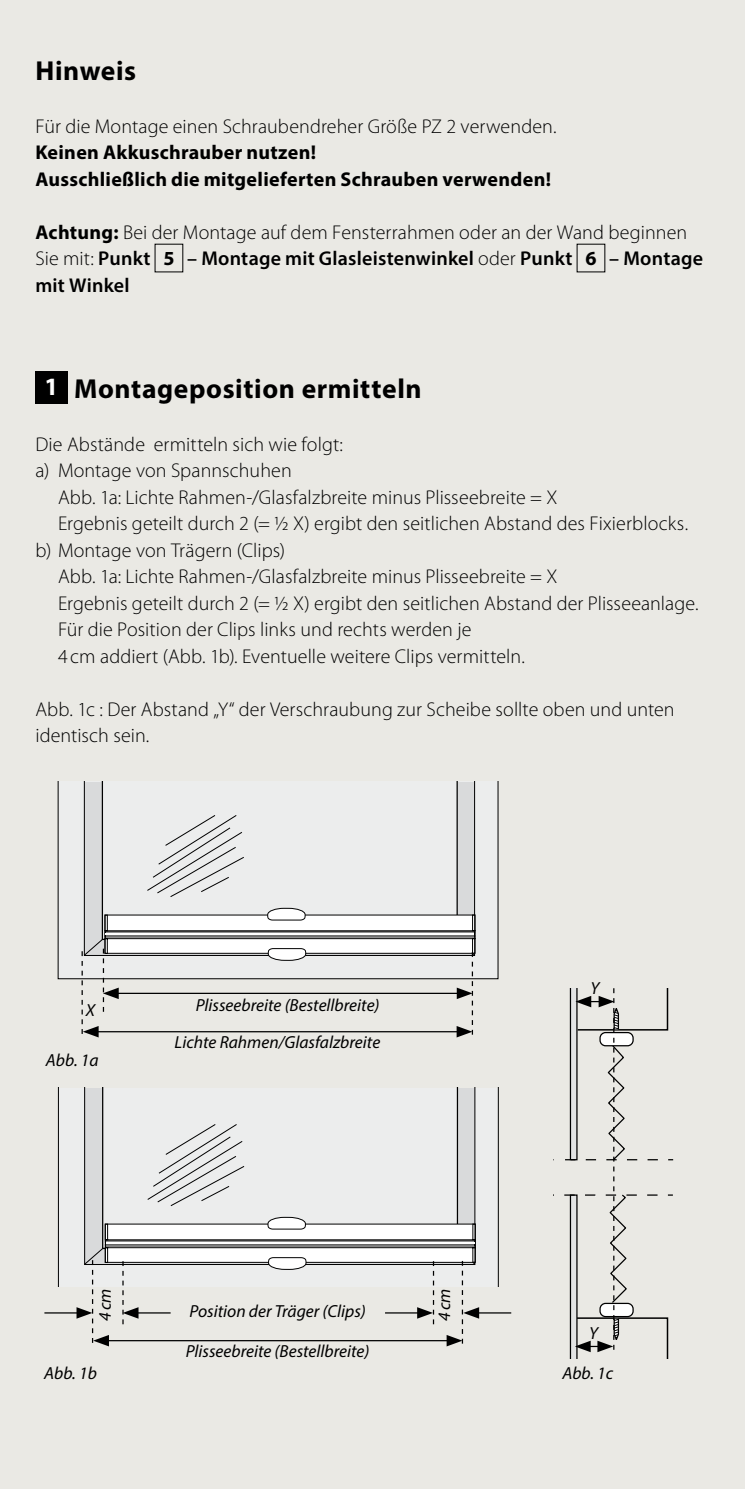
<style>
.page{position:relative;width:745px;height:1489px;background:#fff}
.page>*{position:absolute;margin:0;border:0;box-sizing:border-box;transform-origin:0 0}
.t1{font:700 27.5px "Myriad Pro";letter-spacing:.02em;color:#000}
.t2{font:300 20px/26.5px "Myriad Pro";letter-spacing:.005em;color:#000}
.t3{font:700 20px/26.5px "Myriad Pro";letter-spacing:.015em;color:#000}
.t4{font:italic 17.5px "Myriad Pro";color:#000}
.s1{font-weight:700}
.s2{font-weight:600}
.s3{font-size:25px;color:#fff}
</style>
<div class="page">
<div style="left:0;top:0;width:744px;height:1488px;background:#eae9e4"></div>
<div style="left:58px;top:781px;width:440px;height:198px;background:#eceded"></div>
<svg style="left:83px;top:781px;width:392px;height:126px"></svg>
<div style="left:146px;top:781px;width:277px;height:116px;background:#eceded"></div>
<div style="left:58px;top:1087px;width:440px;height:199px;background:#eceded"></div>
<svg style="left:84px;top:1087px;width:391px;height:129px"></svg>
<div style="left:147px;top:1087px;width:277px;height:119px;background:#eceded"></div>
<hr style="left:475px;top:1312px;width:36px;height:1px;background:#000">
<hr style="left:44px;top:1312px;width:36px;height:1px;background:#000">
<svg style="left:81px;top:907px;width:394px;height:130px"></svg>
<svg style="left:76px;top:1216px;width:403px;height:130px"></svg>
<svg style="left:553px;top:988px;width:119px;height:370px"></svg>
<div style="left:35px;top:371px;width:32px;height:32px;background:#000"></div>
<h1 class="t1" style="left:35px;top:52px;width:102px">Hinweis</h1>
<p class="t2" style="left:35px;top:113px;width:522px">Für die Montage einen Schraubendreher Größe PZ 2 verwenden.</p>
<p class="t3" style="left:35px;top:138px;width:516px">Keinen Akkuschrauber nutzen!<br>Ausschließlich die mitgelieferten Schrauben verwenden!</p>
<p class="t2" style="left:35px;top:219px;width:668px"><span class="s1">Achtung:</span> Bei der Montage auf dem Fensterrahmen oder an der Wand beginnen<br>Sie mit: <span class="s2">Punkt</span> <span class="s1">5</span> <span class="s2">– Montage mit Glasleistenwinkel</span> oder <span class="s2">Punkt</span> <span class="s1">6</span> <span class="s2">– Montage mit Winkel</span></p>
<h1 class="t1" style="left:45px;top:370px;width:378px"><span class="s3">1</span> Montageposition ermitteln</h1>
<p class="t2" style="left:35px;top:431px;width:309px">Die Abstände ermitteln sich wie folgt: a) Montage von Spannschuhen</p>
<p class="t2" style="left:58px;top:484px;width:500px">Abb. 1a: Lichte Rahmen-/Glasfalzbreite minus Plisseebreite = X</p>
<p class="t2" style="left:58px;top:510px;width:631px">Ergebnis geteilt durch 2 (= ½ X) ergibt den seitlichen Abstand des Fixierblocks.</p>
<p class="t2" style="left:35px;top:537px;width:251px">b) Montage von Trägern (Clips)</p>
<p class="t2" style="left:58px;top:563px;width:500px">Abb. 1a: Lichte Rahmen-/Glasfalzbreite minus Plisseebreite = X</p>
<p class="t2" style="left:58px;top:590px;width:641px">Ergebnis geteilt durch 2 (= ½ X) ergibt den seitlichen Abstand der Plisseeanlage.</p>
<p class="t2" style="left:58px;top:616px;width:415px">Für die Position der Clips links und rechts werden je</p>
<p class="t2" style="left:58px;top:643px;width:468px">4 cm addiert (Abb. 1b). Eventuelle weitere Clips vermitteln.</p>
<p class="t2" style="left:35px;top:696px;width:640px">Abb. 1c : Der Abstand „Y“ der Verschraubung zur Scheibe sollte oben und unten identisch sein.</p>
<p class="t4" style="left:86px;top:999px;width:11px">X</p>
<p class="t4" style="left:46px;top:1049px;width:54px">Abb. 1a</p>
<p class="t4" style="left:196px;top:994px;width:185px">Plisseebreite (Bestellbreite)</p>
<p class="t4" style="left:174px;top:1031px;width:207px">Lichte Rahmen/Glasfalzbreite</p>
<p class="t4" style="left:94px;top:1320px;width:34px;rotate:-90deg">4cm</p>
<p class="t4" style="left:189px;top:1299px;width:178px">Position der Träger (Clips)</p>
<p class="t4" style="left:185px;top:1339px;width:185px">Plisseebreite (Bestellbreite)</p>
<p class="t4" style="left:433px;top:1320px;width:34px;rotate:-90deg">4cm</p>
<p class="t4" style="left:590px;top:976px;width:11px">Y</p>
<p class="t4" style="left:588px;top:1321px;width:11px">Y</p>
<p class="t4" style="left:44px;top:1362px;width:54px">Abb. 1b</p>
<p class="t4" style="left:562px;top:1362px;width:52px">Abb. 1c</p>
</div>
